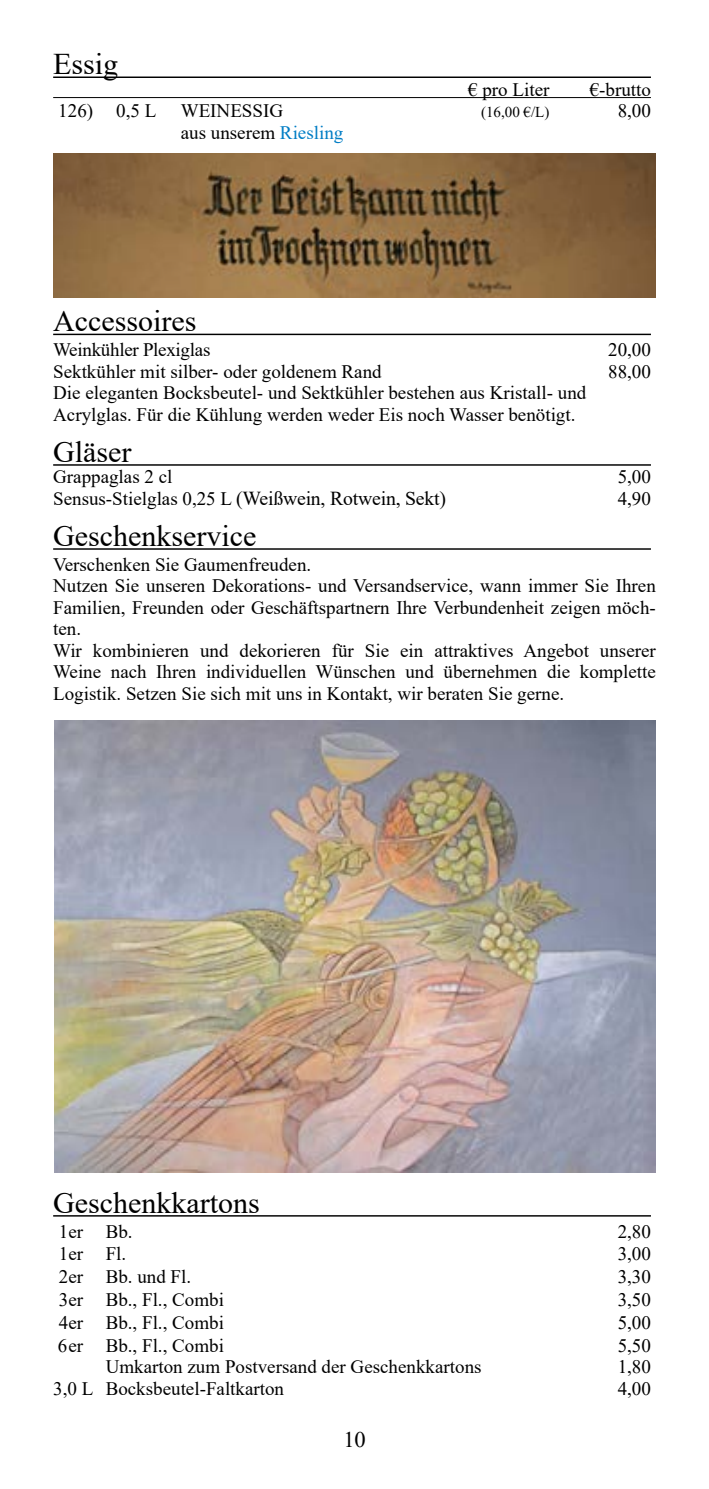
<style>
.page{position:relative;width:709px;height:1489px;background:#fff}
.page>*{position:absolute;margin:0;border:0;box-sizing:border-box;transform-origin:0 0}
.t1{font:30px "Times New Roman";color:#000}
.t2{font:22.25px "Times New Roman";color:#000}
.t3{font:19.75px "Times New Roman";letter-spacing:-.01em;color:#000}
.t4{font:19px/21.5px "Times New Roman";color:#000}
.t5{font:15px "Times New Roman";color:#000}
.s1{color:#007dc5}
.s2{font-size:19px}
</style>
<div class="page">
<hr style="left:53px;top:76px;width:598px;height:2px;background:#000">
<hr style="left:53px;top:97px;width:598px;height:1px;background:#000">
<hr style="left:53px;top:333px;width:598px;height:2px;background:#000">
<hr style="left:53px;top:464px;width:598px;height:1px;background:#000">
<hr style="left:53px;top:548px;width:598px;height:1px;background:#000">
<hr style="left:53px;top:1214px;width:598px;height:2px;background:#000">
<img style="left:54px;top:720px;width:602px;height:452px">
<img style="left:53px;top:153px;width:603px;height:145px">
<h1 class="t1" style="left:53px;top:43px;width:67px">Essig</h1>
<p class="t4" style="left:468px;top:78px;width:83px">€ pro Liter</p>
<p class="t4" style="left:589px;top:78px;width:63px">€-brutto</p>
<p class="t4" style="left:58px;top:99px;width:100px">126) 0,5 L</p>
<p class="t4" style="left:181px;top:99px;width:104px">WEINESSIG</p>
<p class="t5" style="left:481px;top:101px;width:70px">(16,00 €/L)</p>
<p class="t4" style="left:617px;top:99px;width:35px">8,00</p>
<p class="t4" style="left:181px;top:121px;width:164px">aus unserem <span class="s1">Riesling</span></p>
<h1 class="t1" style="left:53px;top:300px;width:145px">Accessoires</h1>
<p class="t4" style="left:53px;top:338px;width:159px">Weinkühler Plexiglas</p>
<p class="t4" style="left:608px;top:338px;width:44px">20,00</p>
<p class="t4" style="left:53px;top:360px;width:330px">Sektkühler mit silber- oder goldenem Rand</p>
<p class="t4" style="left:608px;top:360px;width:44px">88,00</p>
<p class="t4" style="left:53px;top:381px;width:535px">Die eleganten Bocksbeutel- und Sektkühler bestehen aus Kristall- und<br>Acrylglas. Für die Kühlung werden weder Eis noch Wasser benötigt.</p>
<h1 class="t1" style="left:53px;top:430px;width:80px">Gläser</h1>
<p class="t4" style="left:53px;top:465px;width:121px">Grappaglas 2 cl</p>
<p class="t4" style="left:617px;top:465px;width:35px">5,00</p>
<p class="t3" style="left:53px;top:484px;width:394px"><span class="s2">Sensus-Stielglas 0,25 L</span> (Weißwein, Rotwein, Sekt)</p>
<p class="t4" style="left:617px;top:487px;width:35px">4,90</p>
<h1 class="t1" style="left:53px;top:514px;width:205px">Geschenkservice</h1>
<p class="t4" style="left:53px;top:553px;width:604px">Verschenken Sie Gaumenfreuden.<br>Nutzen Sie unseren Dekorations- und Versandservice, wann immer Sie Ihren Familien, Freunden oder Geschäftspartnern Ihre Verbundenheit zeigen möch&shy;ten.<br>Wir kombinieren und dekorieren für Sie ein attraktives Angebot unserer Weine nach Ihren individuellen Wünschen und übernehmen die komplette Logistik. Setzen Sie sich mit uns in Kontakt, wir beraten Sie gerne.</p>
<h1 class="t1" style="left:53px;top:1181px;width:208px">Geschenkkartons</h1>
<p class="t4" style="left:59px;top:1219px;width:75px">1er Bb.</p>
<p class="t4" style="left:617px;top:1219px;width:35px">2,80</p>
<p class="t4" style="left:59px;top:1242px;width:69px">1er Fl.</p>
<p class="t4" style="left:617px;top:1242px;width:35px">3,00</p>
<p class="t4" style="left:59px;top:1265px;width:134px">2er Bb. und Fl.</p>
<p class="t4" style="left:617px;top:1265px;width:35px">3,30</p>
<p class="t4" style="left:59px;top:1288px;width:167px">3er Bb., Fl., Combi</p>
<p class="t4" style="left:617px;top:1288px;width:35px">3,50</p>
<p class="t4" style="left:59px;top:1310px;width:167px">4er Bb., Fl., Combi</p>
<p class="t4" style="left:617px;top:1310px;width:35px">5,00</p>
<p class="t4" style="left:58px;top:1333px;width:168px">6er Bb., Fl., Combi</p>
<p class="t4" style="left:617px;top:1333px;width:35px">5,50</p>
<p class="t4" style="left:106px;top:1355px;width:377px">Umkarton zum Postversand der Geschenkkartons</p>
<p class="t4" style="left:617px;top:1355px;width:35px">1,80</p>
<p class="t4" style="left:53px;top:1376px;width:232px">3,0 L Bocksbeutel-Faltkarton</p>
<p class="t4" style="left:617px;top:1376px;width:35px">4,00</p>
<p class="t2" style="left:343px;top:1423px;width:24px">10</p>
</div>
